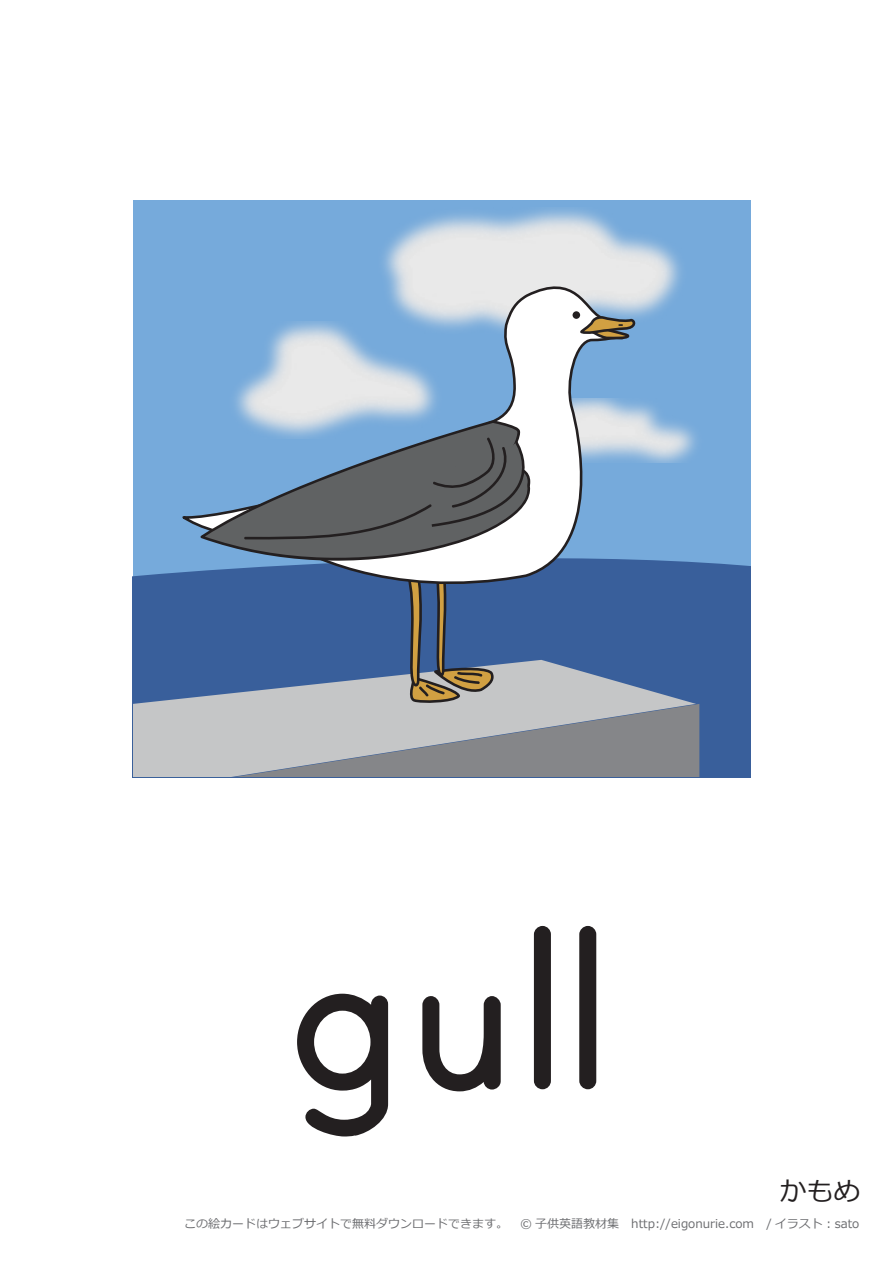
<style>
.page{position:relative;width:893px;height:1263px;background:#fff}
.page>*{position:absolute;margin:0;border:0;box-sizing:border-box;transform-origin:0 0}
.t1{font:270px "Print Bold OT";color:#231f20}
.t2{font:27px "Meiryo";color:#231f20}
.t3{font:12px "Meiryo";color:#6c6d70}
</style>
<div class="page">
<div style="left:133px;top:200px;width:617px;height:577px;background:#76aadb"></div>
<div style="left:133px;top:562px;width:617px;height:215px;background:#395f9b"></div>
<svg style="left:133px;top:660px;width:101px;height:117px;background:#96a4b8"></svg>
<img style="left:383px;top:209px;width:298px;height:109px">
<img style="left:634px;top:403px;width:62px;height:60px">
<img style="left:235px;top:324px;width:57px;height:96px">
<svg style="left:292px;top:271px;width:342px;height:288px"></svg>
<svg style="left:200px;top:420px;width:330px;height:147px"></svg>
<div style="left:571px;top:310px;width:10px;height:10px;background:#231f20;border-radius:50%"></div>
<div style="left:570px;top:309px;width:13px;height:12px;border:3px solid #fff;border-radius:50%"></div>
<svg style="left:182px;top:437px;width:378px;height:104px"></svg>
<svg style="left:234px;top:559px;width:465px;height:218px;background:#7486a3"></svg>
<svg style="left:578px;top:314px;width:58px;height:26px;background:#918c7c"></svg>
<h1 class="t1" style="left:285px;top:885px;width:322px">gull</h1>
<h2 class="t2" style="left:780px;top:1172px;width:82px">かもめ</h2>
<p class="t3" style="left:184px;top:1215px;width:677px">この絵カードはウェブサイトで無料ダウンロードできます。　© 子供英語教材集　http://eigonurie.com / イラスト：sato</p>
</div>
